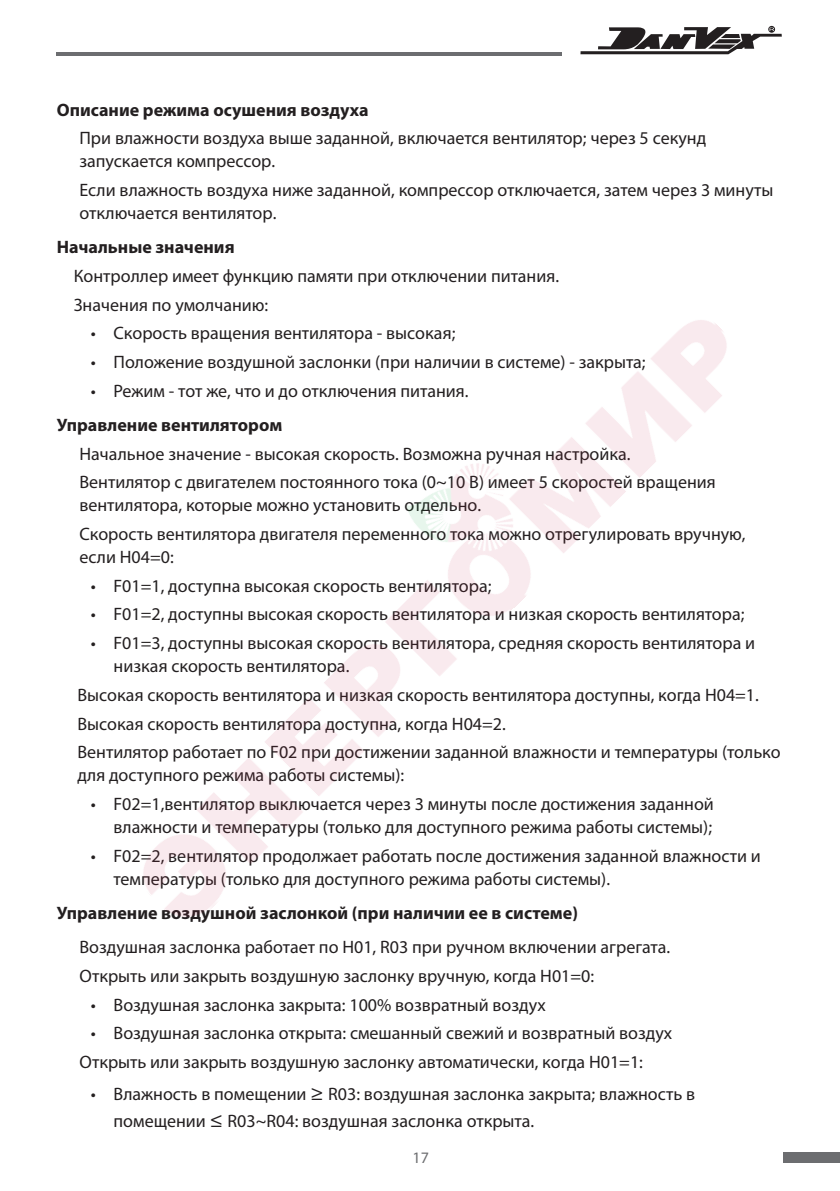
<style>
.page{position:relative;width:840px;height:1191px;background:#fff}
.page>*{position:absolute;margin:0;border:0;box-sizing:border-box;transform-origin:0 0}
.t1{font:18px/28.6px "Myriad Pro";color:#231f20}
.t2{font:700 18px "Myriad Pro";color:#231f20}
.t3{font:16px "Myriad Pro";color:#6c6d70}
.s1{font-size:22px}
</style>
<div class="page">
<svg style="left:580px;top:26px;width:201px;height:28px"></svg>
<hr style="left:57px;top:52px;width:504px;height:3px;background:#6c6d70">
<div style="left:782px;top:1151px;width:57px;height:11px;background:#6c6d70"></div>
<img style="left:143px;top:320px;width:584px;height:597px">
<p class="t2" style="left:57px;top:98px;width:313px">Описание режима осушения воздуха</p>
<p class="t1" style="left:79px;top:126px;width:628px;line-height:23px">При влажности воздуха выше заданной, включается вентилятор; через 5 секунд запускается компрессор.</p>
<p class="t1" style="left:79px;top:178px;width:695px;line-height:23px">Если влажность воздуха ниже заданной, компрессор отключается, затем через 3 минуты отключается вентилятор.</p>
<p class="t2" style="left:57px;top:235px;width:179px">Начальные значения</p>
<p class="t1" style="left:74px;top:261px;width:486px">Контроллер имеет функцию памяти при отключении питания.<br>Значения по умолчанию:</p>
<p class="t1" style="left:91px;top:319px;width:366px">• Скорость вращения вентилятора - высокая;</p>
<p class="t1" style="left:91px;top:347px;width:556px">• Положение воздушной заслонки (при наличии в системе) - закрыта;</p>
<p class="t1" style="left:91px;top:376px;width:379px">• Режим - тот же, что и до отключения питания.</p>
<p class="t2" style="left:57px;top:413px;width:227px">Управление вентилятором</p>
<p class="t1" style="left:79px;top:439px;width:637px">Начальное значение - высокая скорость. Возможна ручная настройка.<br>Вентилятор с двигателем постоянного тока (0~10 В) имеет 5 скоростей вращения</p>
<p class="t1" style="left:79px;top:491px;width:667px">вентилятора, которые можно установить отдельно.<br>Скорость вентилятора двигателя переменного тока можно отрегулировать вручную,</p>
<p class="t1" style="left:79px;top:542px;width:96px">если H04=0:</p>
<p class="t1" style="left:91px;top:571px;width:402px">• F01=1, доступна высокая скорость вентилятора;</p>
<p class="t1" style="left:91px;top:600px;width:654px">• F01=2, доступны высокая скорость вентилятора и низкая скорость вентилятора;</p>
<p class="t1" style="left:113px;top:631px;width:642px;line-height:23px;text-indent:-23px">• F01=3, доступны высокая скорость вентилятора, средняя скорость вентилятора и низкая скорость вентилятора.</p>
<p class="t1" style="left:77px;top:680px;width:704px">Высокая скорость вентилятора и низкая скорость вентилятора доступны, когда H04=1.<br>Высокая скорость вентилятора доступна, когда H04=2.<br>Вентилятор работает по F02 при достижении заданной влажности и температуры (только</p>
<p class="t1" style="left:77px;top:760px;width:328px">для доступного режима работы системы):</p>
<p class="t1" style="left:91px;top:792px;width:624px;line-height:23px;text-align:right">• F02=1,вентилятор выключается через 3 минуты после достижения заданной влажности и температуры (только для доступного режима работы системы);</p>
<p class="t1" style="left:113px;top:843px;width:648px;line-height:23px;text-indent:-23px">• F02=2, вентилятор продолжает работать после достижения заданной влажности и температуры (только для доступного режима работы системы).</p>
<p class="t2" style="left:57px;top:901px;width:522px">Управление воздушной заслонкой (при наличии ее в системе)</p>
<p class="t1" style="left:79px;top:932px;width:592px">Воздушная заслонка работает по H01, R03 при ручном включении агрегата.<br>Открыть или закрыть воздушную заслонку вручную, когда H01=0:</p>
<p class="t1" style="left:91px;top:990px;width:456px">• Воздушная заслонка закрыта: 100% возвратный воздух</p>
<p class="t1" style="left:79px;top:1018px;width:594px;text-indent:11px">• Воздушная заслонка открыта: смешанный свежий и возвратный воздух<br>Открыть или закрыть воздушную заслонку автоматически, когда H01=1:</p>
<p class="t1" style="left:113px;top:1080px;width:583px;line-height:26.4px;text-indent:-23px">• Влажность в помещении <span class="s1">≥</span> R03: воздушная заслонка закрыта; влажность в помещении <span class="s1">≤</span> R03~R04: воздушная заслонка открыта.</p>
<p class="t3" style="left:412px;top:1147px;width:18px">17</p>
</div>
